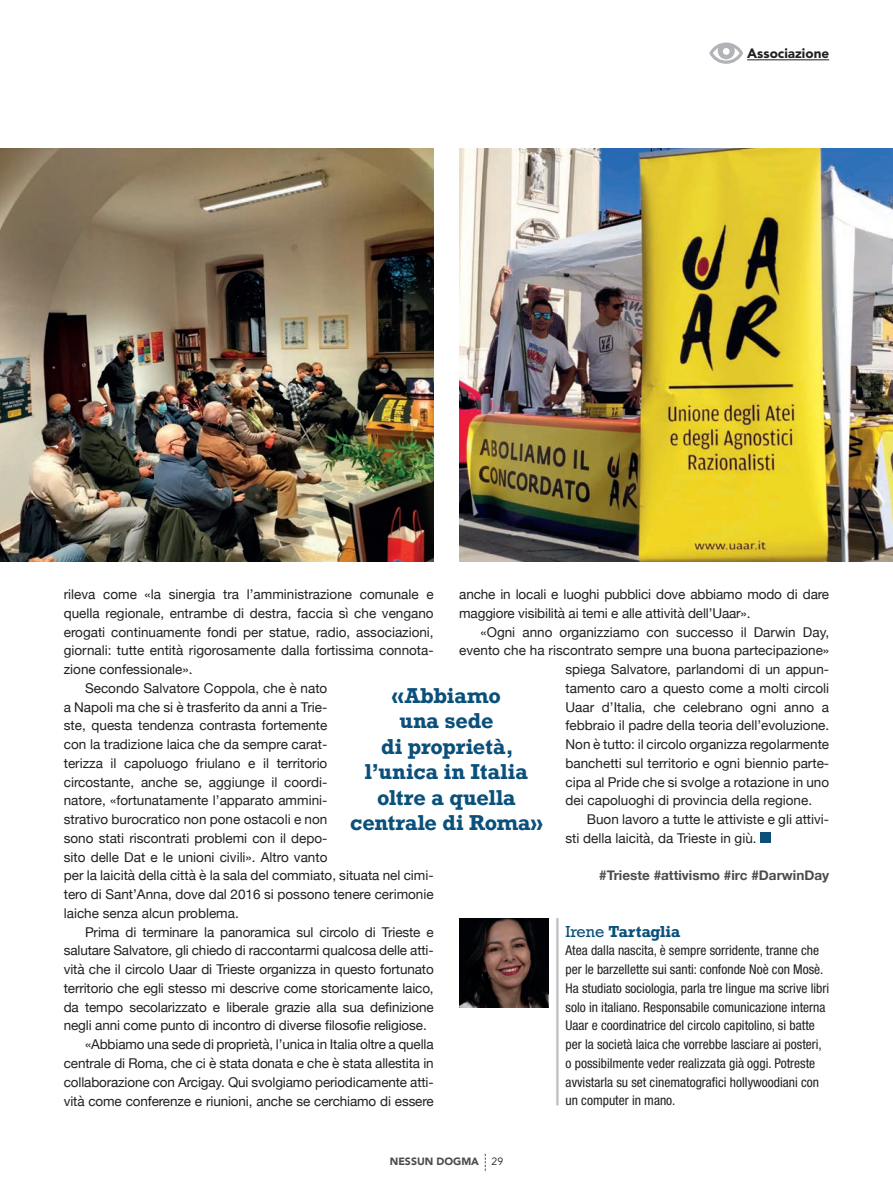
<style>
.page{position:relative;width:893px;height:1191px;background:#fff}
.page>*{position:absolute;margin:0;border:0;box-sizing:border-box;transform-origin:0 0}
.t1{font:700 20.25px "Rockwell";color:#0a507a}
.t2{font:700 15px "Rockwell";color:#0a507a}
.Testi{font:13.5px/18.8px "Helvetica Neue";color:#231f20}
.t3{font:condensed 13.5px/18.8px "Helvetica Neue LT Std";color:#231f20}
.hashtag{font:700 13.5px "Helvetica Neue";color:#4b4c4d}
.t4{font:900 13.5px "Avenir LT Std";color:#231f20}
.t5{font:900 10.5px "Avenir LT Std";color:#4b4c4d}
.s1{font-weight:400}
.s2{font-weight:400;color:#231f20}
</style>
<div class="page">
<svg style="left:485px;top:1153px;width:1px;height:17px"></svg>
<div style="left:760px;top:832px;width:11px;height:11px;background:#0a507a"></div>
<hr style="left:747px;top:59px;width:82px;height:1px;background:#231f20">
<svg style="left:709px;top:43px;width:34px;height:21px"></svg>
<svg style="left:713px;top:48px;width:27px;height:13px"></svg>
<div style="left:723px;top:48px;width:7px;height:7px;background:#fff;border-radius:50%"></div>
<img style="left:459px;top:918px;width:90px;height:89px">
<hr style="left:556px;top:918px;width:3px;height:187px;background:#bcbdc0">
<img style="left:0;top:149px;width:434px;height:412px">
<img style="left:459px;top:149px;width:434px;height:412px">
<p class="t4" style="left:747px;top:46px;width:83px">Associazione</p>
<p class="Testi" style="left:459px;top:585px;width:371px">anche in locali e luoghi pubblici dove abbiamo modo di dare maggiore visibilità ai temi e alle attività dell’Uaar».</p>
<p class="Testi" style="left:480px;top:623px;width:350px">«Ogni anno organizziamo con successo il Darwin Day,</p>
<p class="Testi" style="left:459px;top:642px;width:371px">evento che ha riscontrato sempre una buona partecipazione»</p>
<p class="Testi" style="left:566px;top:660px;width:265px">spiega Salvatore, parlandomi di un appun-</p>
<p class="Testi" style="left:566px;top:679px;width:265px">tamento caro a questo come a molti circoli</p>
<p class="Testi" style="left:566px;top:698px;width:265px">Uaar d’Italia, che celebrano ogni anno a</p>
<p class="Testi" style="left:566px;top:717px;width:265px">febbraio il padre della teoria dell’evoluzione.</p>
<p class="Testi" style="left:566px;top:735px;width:265px">Non è tutto: il circolo organizza regolarmente</p>
<p class="Testi" style="left:566px;top:754px;width:265px">banchetti sul territorio e ogni biennio parte-</p>
<p class="Testi" style="left:566px;top:773px;width:265px">cipa al Pride che si svolge a rotazione in uno</p>
<p class="Testi" style="left:566px;top:792px;width:248px">dei capoluoghi di provincia della regione.</p>
<p class="Testi" style="left:566px;top:810px;width:265px;text-indent:21px">Buon lavoro a tutte le attiviste e gli attivi&shy;sti della laicità, da Trieste in giù.</p>
<p class="hashtag" style="left:599px;top:865px;width:231px">#Trieste #attivismo #irc #DarwinDay</p>
<p class="Testi" style="left:64px;top:585px;width:371px;text-align:justify">rileva come «la sinergia tra l’amministrazione comunale e quella regionale, entrambe di destra, faccia sì che vengano erogati continuamente fondi per statue, radio, associazioni, giornali: tutte entità rigorosamente dalla fortissima connota&shy;zione confessionale».</p>
<p class="Testi" style="left:64px;top:679px;width:371px;text-indent:21px">Secondo Salvatore Coppola, che è nato<br>a Napoli ma che si è trasferito da anni a Trie-<br>ste, questa tendenza contrasta fortemente<br>con la tradizione laica che da sempre carat-<br>terizza il capoluogo friulano e il territorio<br>circostante, anche se, aggiunge il coordi-<br>natore, «fortunatamente l’apparato ammini-<br>strativo burocratico non pone ostacoli e non<br>sono stati riscontrati problemi con il depo-<br>sito delle Dat e le unioni civili». Altro vanto<br>per la laicità della città è la sala del commiato, situata nel cimi&shy;tero di Sant’Anna, dove dal 2016 si possono tenere cerimonie laiche senza alcun problema.</p>
<p class="Testi" style="left:64px;top:923px;width:371px;text-align:justify;text-indent:21px">Prima di terminare la panoramica sul circolo di Trieste e salutare Salvatore, gli chiedo di raccontarmi qualcosa delle atti&shy;vità che il circolo Uaar di Trieste organizza in questo fortunato territorio che egli stesso mi descrive come storicamente laico, da tempo secolarizzato e liberale grazie alla sua definizione negli anni come punto di incontro di diverse filosofie religiose.</p>
<p class="Testi" style="left:64px;top:1035px;width:371px;text-align:justify;text-indent:21px">«Abbiamo una sede di proprietà, l’unica in Italia oltre a quella centrale di Roma, che ci è stata donata e che è stata allestita in collaborazione con Arcigay. Qui svolgiamo periodicamente atti&shy;vità come conferenze e riunioni, anche se cerchiamo di essere</p>
<p class="t1" style="left:392px;top:682px;width:111px">«Abbiamo</p>
<p class="t1" style="left:400px;top:707px;width:95px">una sede</p>
<p class="t1" style="left:381px;top:733px;width:134px">di proprietà,</p>
<p class="t1" style="left:365px;top:758px;width:165px">l’unica in Italia</p>
<p class="t1" style="left:377px;top:784px;width:140px">oltre a quella</p>
<p class="t1" style="left:350px;top:809px;width:194px">centrale di Roma»</p>
<p class="t2" style="left:566px;top:921px;width:117px"><span class="s1">Irene</span> Tartaglia</p>
<p class="t3" style="left:566px;top:941px;width:265px">Atea dalla nascita, è sempre sorridente, tranne che per le barzellette sui santi: confonde Noè con Mosè.<br>Ha studiato sociologia, parla tre lingue ma scrive libri solo in italiano. Responsabile comunicazione interna Uaar e coordinatrice del circolo capitolino, si batte per la società laica che vorrebbe lasciare ai posteri, o possibilmente veder realizzata già oggi. Potreste avvistarla su set cinematografici hollywoodiani con un computer in mano.</p>
<p class="t5" style="left:390px;top:1155px;width:115px">NESSUN DOGMA <span class="s2">29</span></p>
</div>
